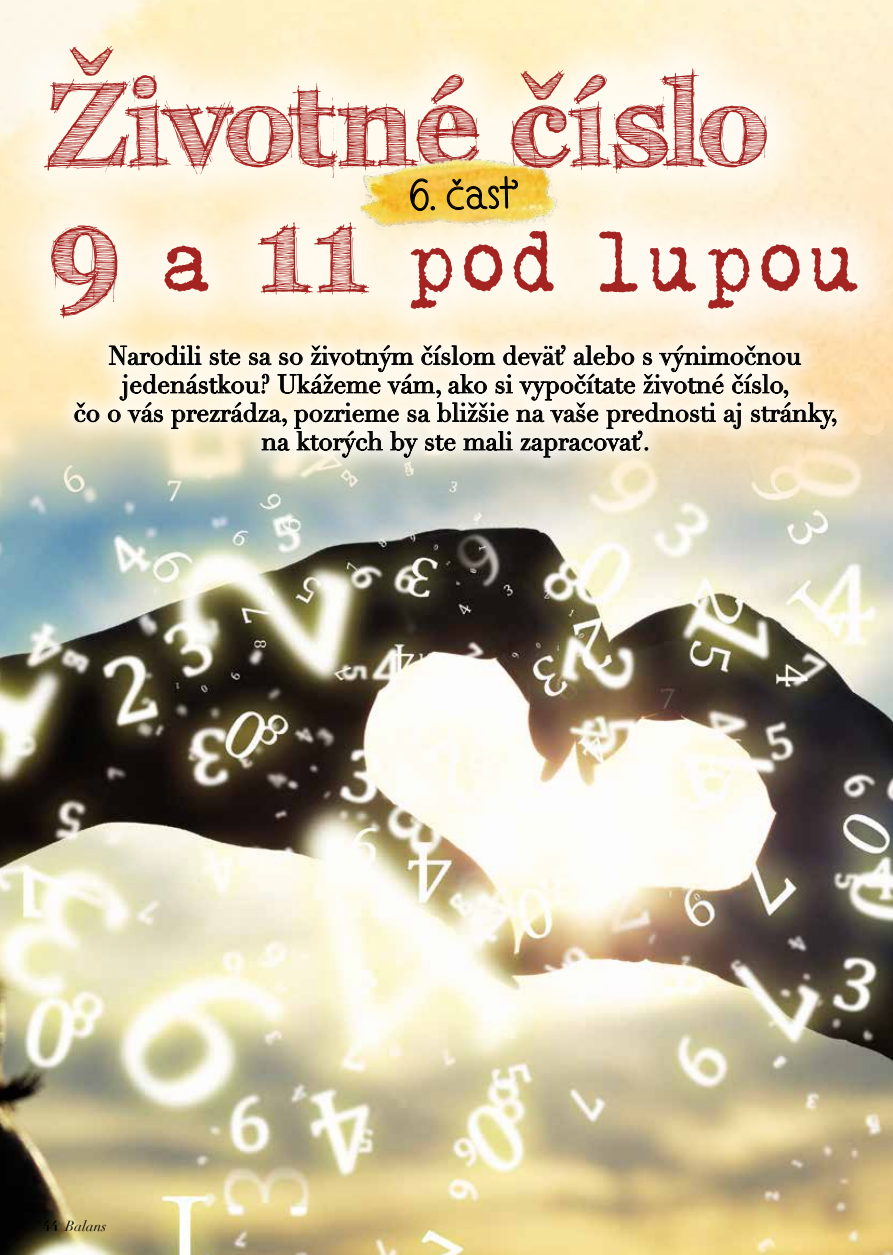
<style>
.page{position:relative;width:893px;height:1255px;background:#fff}
.page>*{position:absolute;margin:0;border:0;box-sizing:border-box;transform-origin:0 0}
.t1{font:700 118.8px "FFF Tusj";letter-spacing:.01em;color:#a42422;scale:.95 1}
.t2{font:102.6px "urania czech";color:#a42422;scale:.95 1}
.t3{font:45px "Soul Meets Body";color:#000}
.t4{font:25.5px/28.5px "Didot";color:#000;text-align:center}
.t5{font:italic 14.25px "Didot";color:#000}
.s1{font-family:"FFF Tusj";font-weight:700;font-size:118.8px}
.s2{font-family:"Didot LT Std";font-weight:700;font-style:normal}
</style>
<div class="page">
<img style="left:0;top:401px;width:893px;height:853px">
<div style="left:0;top:13px;width:893px;height:360px;background:#fff;opacity:.75"></div>
<img style="left:359px;top:148px;width:204px;height:87px">
<svg style="left:410px;top:178px;width:25px;height:33px"></svg>
<svg style="left:447px;top:176px;width:71px;height:34px;background:#c7a53c"></svg>
<div style="left:51px;top:322px;width:808px;height:158px;background:#fff;opacity:.82"></div>
<svg style="left:74px;top:402px;width:26px;height:20px"></svg>
<svg style="left:108px;top:345px;width:729px;height:113px;background:#d5cdbd"></svg>
<h1 class="t1" style="left:63px;top:26px;width:61px">ˇ</h1>
<h1 class="t1" style="left:49px;top:68px;width:754px">Zivotné císlo</h1>
<h1 class="t1" style="left:514px;top:50px;width:61px">ˇ</h1>
<h3 class="t3" style="left:409px;top:171px;width:114px;rotate:-1deg">6. časť</h3>
<h2 class="t2" style="left:49px;top:196px;width:863px"><span class="s1">9</span> a <span class="s1">11</span> pod lupou</h2>
<p class="t4" style="left:74px;top:342px;width:765px">Narodili ste sa so životným číslom deväť alebo s výnimočnou jedenástkou? Ukážeme vám, ako si vypočítate životné číslo,<br>čo o vás prezrádza, pozrieme sa bližšie na vaše prednosti aj stránky, na ktorých by ste mali zapracovať.</p>
<p class="t5" style="left:43px;top:1217px;width:65px"><span class="s2">44</span> Balans</p>
</div>
